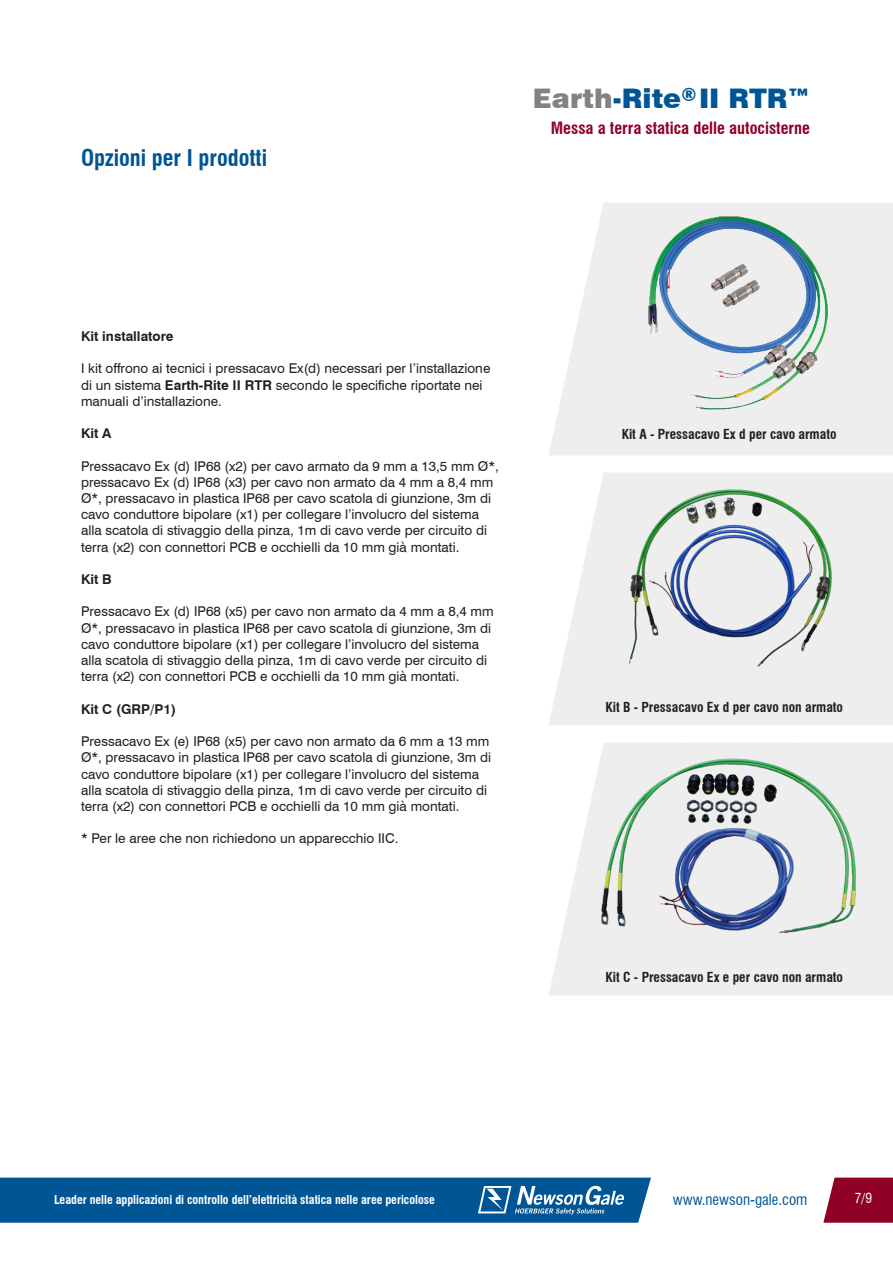
<style>
.page{position:relative;width:893px;height:1263px;background:#fff}
.page>*{position:absolute;margin:0;border:0;box-sizing:border-box;transform-origin:0 0}
.t1{font:900 27px "Swiss 721 BT";color:#005595}
.t2{font:700 condensed 22.5px "Swiss 721 BT";color:#005595}
.t3{font:900 18px "Swiss 721 BT";color:#005595}
.t4{font:700 condensed 16.5px "Swiss 721 BT";color:#900126}
.t5{font:condensed 15px "Swiss 721 BT";color:#005595}
.t6{font:13.5px/16.2px "Swiss 721 BT";color:#231f20}
.t7{font:700 condensed 13.5px "Swiss 721 BT";color:#231f20}
.t8{font:700 13.5px "Swiss 721 BT";color:#231f20}
.t9{font:condensed 13.5px "Swiss 721 BT";color:#fff}
.t10{font:700 condensed 12px "Swiss 721 BT";color:#fff}
.s1{color:#808285}
.s2{font-weight:700}
</style>
<div class="page">
<svg style="left:823px;top:1177px;width:70px;height:46px;background:#9b1b3c"></svg>
<svg style="left:0;top:1177px;width:651px;height:46px;background:#11609c"></svg>
<svg style="left:549px;top:203px;width:344px;height:252px;background:#f0f0f1"></svg>
<img style="left:648px;top:216px;width:179px;height:193px">
<svg style="left:549px;top:611px;width:344px;height:114px;background:#efeff0"></svg>
<img style="left:574px;top:473px;width:319px;height:215px">
<div style="left:549px;top:968px;width:344px;height:27px;background:#eeeeef"></div>
<img style="left:555px;top:743px;width:338px;height:228px">
<p class="t2" style="left:81px;top:144px;width:188px">Opzioni per I prodotti</p>
<p class="t3" style="left:681px;top:84px;width:16px">®</p>
<p class="t4" style="left:551px;top:118px;width:261px">Messa a terra statica delle autocisterne</p>
<p class="t1" style="left:533px;top:82px;width:279px"><span class="s1">Earth</span>-Rite II RTR™</p>
<p class="t8" style="left:81px;top:327px;width:94px">Kit installatore</p>
<p class="t6" style="left:81px;top:360px;width:411px">I kit offrono ai tecnici i pressacavo Ex(d) necessari per l’installazione di un sistema <span class="s2">Earth-Rite II RTR</span> secondo le specifiche riportate nei manuali d’installazione.</p>
<p class="t8" style="left:81px;top:424px;width:32px">Kit A</p>
<p class="t6" style="left:81px;top:457px;width:419px">Pressacavo Ex (d) IP68 (x2) per cavo armato da 9 mm a 13,5 mm Ø*, pressacavo Ex (d) IP68 (x3) per cavo non armato da 4 mm a 8,4 mm Ø*, pressacavo in plastica IP68 per cavo scatola di giunzione, 3m di cavo conduttore bipolare (x1) per collegare l’involucro del sistema alla scatola di stivaggio della pinza, 1m di cavo verde per circuito di terra (x2) con connettori PCB e occhielli da 10 mm già montati.</p>
<p class="t8" style="left:81px;top:570px;width:32px">Kit B</p>
<p class="t6" style="left:81px;top:603px;width:414px">Pressacavo Ex (d) IP68 (x5) per cavo non armato da 4 mm a 8,4 mm Ø*, pressacavo in plastica IP68 per cavo scatola di giunzione, 3m di cavo conduttore bipolare (x1) per collegare l’involucro del sistema alla scatola di stivaggio della pinza, 1m di cavo verde per circuito di terra (x2) con connettori PCB e occhielli da 10 mm già montati.</p>
<p class="t8" style="left:81px;top:699px;width:97px">Kit C (GRP/P1)</p>
<p class="t6" style="left:81px;top:733px;width:412px">Pressacavo Ex (e) IP68 (x5) per cavo non armato da 6 mm a 13 mm Ø*, pressacavo in plastica IP68 per cavo scatola di giunzione, 3m di cavo conduttore bipolare (x1) per collegare l’involucro del sistema alla scatola di stivaggio della pinza, 1m di cavo verde per circuito di terra (x2) con connettori PCB e occhielli da 10 mm già montati.</p>
<p class="t6" style="left:81px;top:830px;width:319px">* Per le aree che non richiedono un apparecchio IIC.</p>
<p class="t7" style="left:622px;top:426px;width:216px">Kit A - Pressacavo Ex d per cavo armato</p>
<p class="t7" style="left:605px;top:699px;width:239px">Kit B - Pressacavo Ex d per cavo non armato</p>
<p class="t7" style="left:605px;top:969px;width:239px">Kit C - Pressacavo Ex e per cavo non armato</p>
<p class="t10" style="left:54px;top:1192px;width:382px">Leader nelle applicazioni di controllo dell’elettricità statica nelle aree pericolose</p>
<p class="t5" style="left:673px;top:1190px;width:136px">www.newson-gale.com</p>
<p class="t9" style="left:855px;top:1190px;width:19px">7/9</p>
</div>
